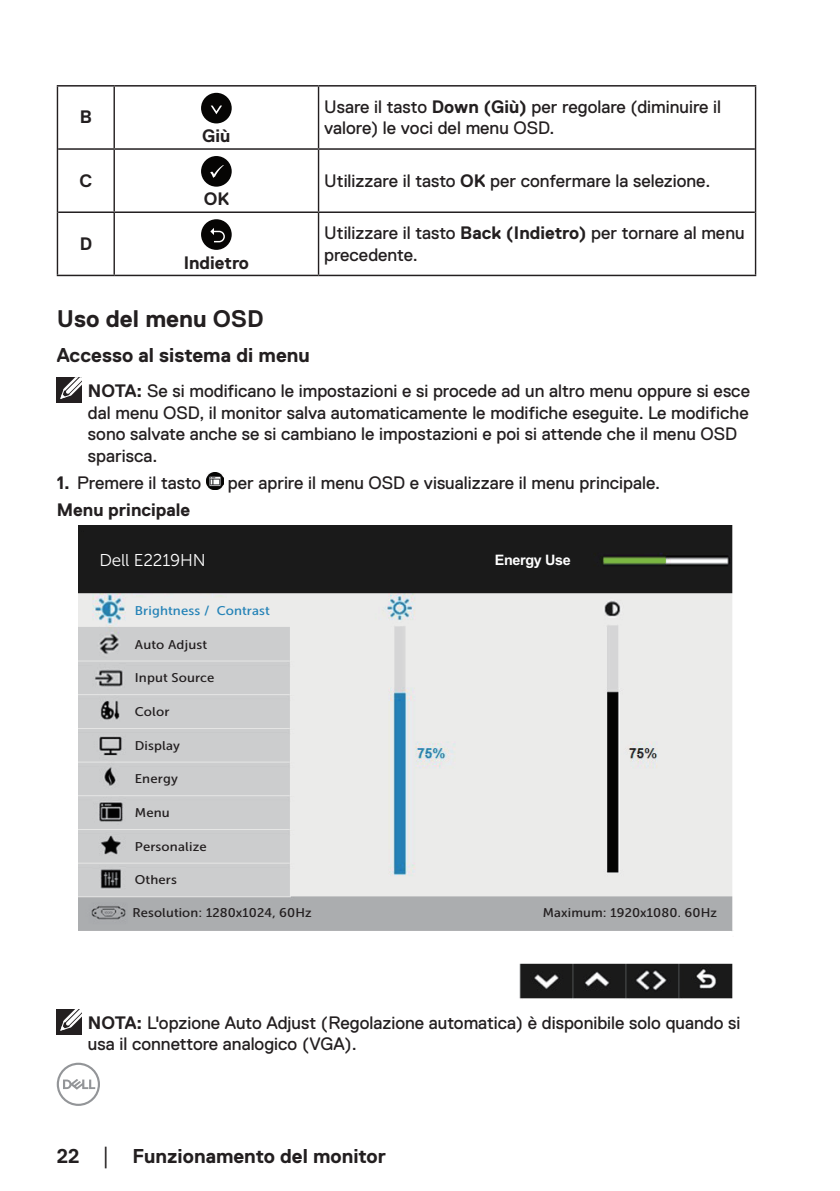
<style>
.page{position:relative;width:840px;height:1191px;background:#fff}
.page>*{position:absolute;margin:0;border:0;box-sizing:border-box;transform-origin:0 0}
.t1{font:700 24px "Dell Replica";color:#231f20}
.t2{font:700 20px "Dell Replica";color:#231f20}
.t3{font:18px/21.6px "Dell Replica";color:#231f20}
.t4{font:700 18px "Dell Replica";color:#231f20}
.t5{font:17.2px "Museo Sans For Dell 300";letter-spacing:-.01em;color:#fff}
.t6{font:700 14.4px "Arial";letter-spacing:-.025em;color:#fff}
.t7{font:12.6px "Museo Sans For Dell Cn 500";letter-spacing:.01em;color:#231f20;scale:1.27 1}
.t8{font:12.6px "Museo Sans For Dell Cn 500";letter-spacing:.01em;color:#231f20;scale:1.25 1}
.t9{font:12.6px "Museo Sans For Dell Cn 500";letter-spacing:.01em;color:#2583b7;scale:1.27 1}
.s1{font-weight:700}
.s2{font-family:"Times New Roman";font-weight:400;font-size:18px}
</style>
<div class="page">
<svg style="left:57px;top:1062px;width:43px;height:44px"></svg>
<hr style="left:57px;top:87px;width:1px;height:62px;background:#231f20">
<hr style="left:113px;top:87px;width:2px;height:61px;background:#231f20">
<hr style="left:317px;top:87px;width:2px;height:61px;background:#231f20">
<hr style="left:754px;top:87px;width:1px;height:62px;background:#231f20">
<hr style="left:57px;top:149px;width:1px;height:63px;background:#231f20">
<hr style="left:113px;top:150px;width:2px;height:61px;background:#231f20">
<hr style="left:317px;top:150px;width:2px;height:61px;background:#231f20">
<hr style="left:754px;top:149px;width:1px;height:63px;background:#231f20">
<hr style="left:57px;top:212px;width:1px;height:63px;background:#231f20">
<hr style="left:113px;top:213px;width:2px;height:62px;background:#231f20">
<hr style="left:317px;top:213px;width:2px;height:62px;background:#231f20">
<hr style="left:754px;top:212px;width:1px;height:63px;background:#231f20">
<hr style="left:57px;top:85px;width:57px;height:2px;background:#231f20">
<hr style="left:114px;top:211px;width:204px;height:2px;background:#231f20">
<hr style="left:318px;top:211px;width:436px;height:2px;background:#231f20">
<hr style="left:58px;top:148px;width:56px;height:2px;background:#231f20">
<hr style="left:114px;top:275px;width:204px;height:1px;background:#231f20">
<hr style="left:318px;top:275px;width:437px;height:1px;background:#231f20">
<hr style="left:114px;top:85px;width:204px;height:2px;background:#231f20">
<hr style="left:58px;top:211px;width:56px;height:2px;background:#231f20">
<hr style="left:318px;top:85px;width:437px;height:2px;background:#231f20">
<hr style="left:114px;top:148px;width:204px;height:2px;background:#231f20">
<hr style="left:318px;top:148px;width:436px;height:2px;background:#231f20">
<hr style="left:57px;top:275px;width:57px;height:1px;background:#231f20">
<div style="left:201px;top:93px;width:30px;height:30px;background:#060504;border-radius:50%"></div>
<svg style="left:211px;top:106px;width:11px;height:8px"></svg>
<div style="left:201px;top:156px;width:30px;height:31px;background:#060504;border-radius:50%"></div>
<svg style="left:210px;top:165px;width:13px;height:13px"></svg>
<div style="left:201px;top:219px;width:30px;height:31px;background:#060504;border-radius:50%"></div>
<svg style="left:210px;top:228px;width:15px;height:14px"></svg>
<div style="left:57px;top:377px;width:25px;height:25px;background:#231f20"></div>
<svg style="left:60px;top:377px;width:22px;height:22px"></svg>
<img style="left:206px;top:472px;width:17px;height:17px">
<img style="left:78px;top:525px;width:655px;height:474px">
<div style="left:475px;top:543px;width:115px;height:40px;background:#1a1a1a"></div>
<div style="left:128px;top:901px;width:599px;height:26px;background:#abadaf"></div>
<div style="left:126px;top:598px;width:162px;height:25px;background:#ebebea"></div>
<div style="left:126px;top:666px;width:162px;height:25px;background:#cccdce"></div>
<div style="left:126px;top:700px;width:162px;height:25px;background:#cccdce"></div>
<div style="left:126px;top:733px;width:162px;height:25px;background:#cccdce"></div>
<div style="left:126px;top:767px;width:162px;height:25px;background:#cccdce"></div>
<div style="left:126px;top:801px;width:162px;height:25px;background:#cccdce"></div>
<div style="left:126px;top:834px;width:162px;height:25px;background:#cccdce"></div>
<div style="left:126px;top:868px;width:162px;height:24px;background:#cccdce"></div>
<div style="left:128px;top:630px;width:156px;height:27px;background:#cccdce"></div>
<div style="left:97px;top:551px;width:112px;height:20px;background:#1a1a1a"></div>
<div style="left:57px;top:1009px;width:25px;height:25px;background:#231f20"></div>
<svg style="left:60px;top:1009px;width:22px;height:22px"></svg>
<p class="t4" style="left:80px;top:107px;width:14px">B</p>
<p class="t4" style="left:79px;top:170px;width:14px">C</p>
<p class="t4" style="left:80px;top:233px;width:14px">D</p>
<p class="t4" style="left:202px;top:126px;width:30px">Giù</p>
<p class="t4" style="left:204px;top:189px;width:27px">OK</p>
<p class="t4" style="left:184px;top:252px;width:67px">Indietro</p>
<p class="t3" style="left:324px;top:96px;width:398px">Usare il tasto <span class="s1">Down (Giù)</span> per regolare (diminuire il valore) le voci del menu OSD.</p>
<p class="t3" style="left:324px;top:170px;width:387px">Utilizzare il tasto <span class="s1">OK</span> per confermare la selezione.</p>
<p class="t3" style="left:324px;top:222px;width:421px">Utilizzare il tasto <span class="s1">Back (Indietro)</span> per tornare al menu precedente.</p>
<h1 class="t1" style="left:57px;top:305px;width:208px">Uso del menu OSD</h1>
<p class="t2" style="left:57px;top:344px;width:254px">Accesso al sistema di menu</p>
<p class="t3" style="left:88px;top:380px;width:663px"><span class="s1">NOTA:</span> Se si modificano le impostazioni e si procede ad un altro menu oppure si esce dal menu OSD, il monitor salva automaticamente le modifiche eseguite. Le modifiche sono salvate anche se si cambiano le impostazioni e poi si attende che il menu OSD sparisca.</p>
<p class="t3" style="left:57px;top:472px;width:146px"><span class="s1">1.</span> Premere il tasto</p>
<p class="t3" style="left:228px;top:472px;width:433px">per aprire il menu OSD e visualizzare il menu principale.</p>
<p class="t4" style="left:57px;top:500px;width:135px">Menu principale</p>
<p class="t5" style="left:99px;top:551px;width:108px">Dell E2219HN</p>
<p class="t9" style="left:135px;top:604px;width:108px">Brightness / Contrast</p>
<p class="t7" style="left:135px;top:637px;width:58px">Auto Adjust</p>
<p class="t7" style="left:135px;top:671px;width:64px">Input Source</p>
<p class="t7" style="left:135px;top:705px;width:29px">Color</p>
<p class="t7" style="left:135px;top:738px;width:37px">Display</p>
<p class="t7" style="left:135px;top:772px;width:35px">Energy</p>
<p class="t7" style="left:135px;top:806px;width:29px">Menu</p>
<p class="t7" style="left:135px;top:839px;width:58px">Personalize</p>
<p class="t7" style="left:135px;top:873px;width:35px">Others</p>
<p class="t6" style="left:494px;top:550px;width:77px">Energy Use</p>
<p class="t8" style="left:132px;top:906px;width:145px">Resolution: 1280x1024, 60Hz</p>
<p class="t8" style="left:542px;top:906px;width:141px">Maximum: 1920x1080. 60Hz</p>
<p class="t3" style="left:88px;top:1011px;width:653px"><span class="s1">NOTA:</span> L'opzione Auto Adjust (Regolazione automatica) è disponibile solo quando si usa il connettore analogico (VGA).</p>
<p class="t2" style="left:57px;top:1144px;width:330px">22 <span class="s2">│</span> Funzionamento del monitor</p>
</div>
